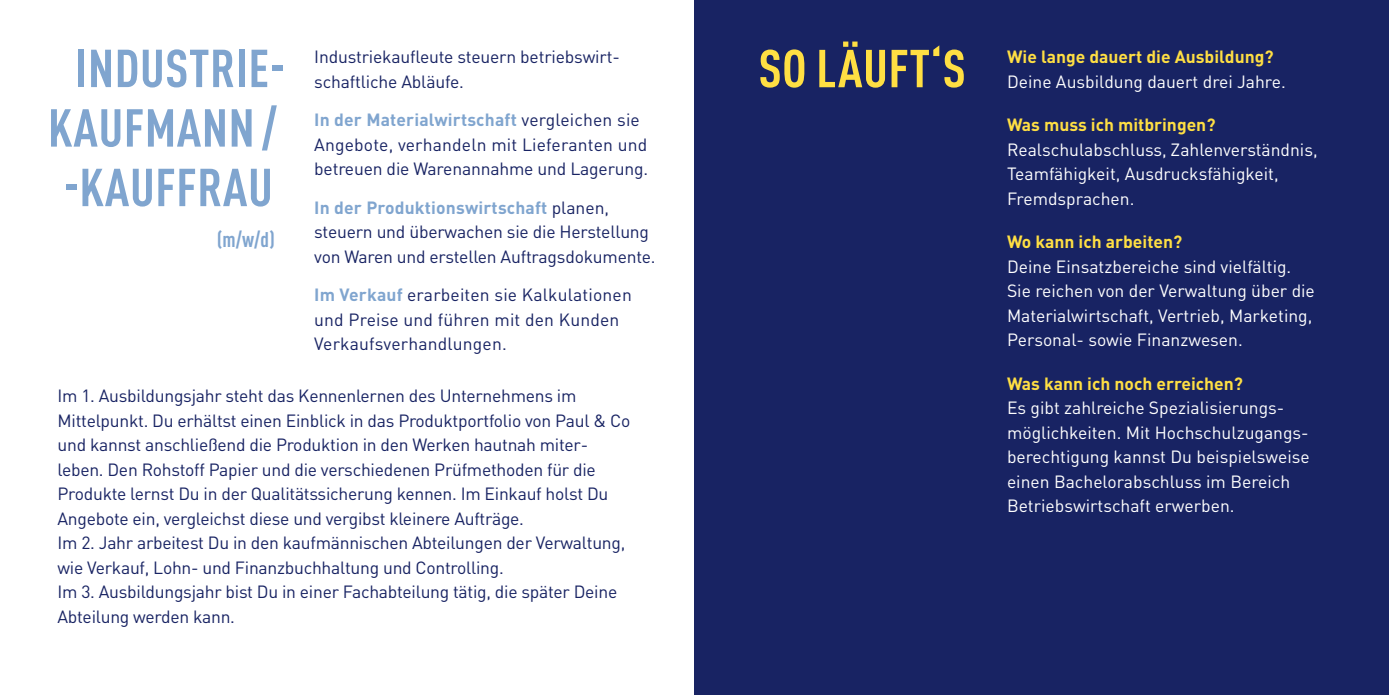
<style>
.page{position:relative;width:1389px;height:695px;background:#fff}
.page>*{position:absolute;margin:0;border:0;box-sizing:border-box;transform-origin:0 0}
.t1{font:700 condensed 52.5px/59.5px "DIN Pro";letter-spacing:.01em;color:#80a5cf;text-align:center}
.t2{font:700 condensed 52.5px "DIN Pro";letter-spacing:.01em;color:#ffdf43}
.t3{font:700 condensed 21px "DIN Pro";color:#80a5cf}
.t4{font:17.5px/24.5px "DIN Pro";letter-spacing:-.015em;color:#182363}
.t5{font:17.5px/24.5px "DIN Pro";color:#fff}
.t6{font:700 17.5px "DIN Pro";color:#ffdf43}
.t7{font:17.5px/24.5px "DIN Pro";letter-spacing:.01em;color:#182363}
.s1{font-weight:700;color:#80a5cf}
</style>
<div class="page">
<div style="left:694px;top:0;width:695px;height:694px;background:#182363"></div>
<h1 class="t1" style="left:48px;top:38px;width:239px">INDUSTRIE-<br>KAUFMANN / -KAUFFRAU</h1>
<h1 class="t2" style="left:759px;top:37px;width:209px">SO LÄUFT‘S</h1>
<p class="t3" style="left:217px;top:227px;width:59px">(m/w/d)</p>
<p class="t4" style="left:314px;top:44px;width:307px">Industriekaufleute steuern betriebswirt&shy;schaftliche Abläufe.</p>
<p class="t4" style="left:314px;top:107px;width:336px"><span class="s1">In der Materialwirtschaft</span> vergleichen sie<br>Angebote, verhandeln mit Lieferanten und betreuen die Warenannahme und Lagerung.</p>
<p class="t4" style="left:314px;top:194px;width:343px"><span class="s1">In der Produktionswirtschaft</span> planen, steuern und überwachen sie die Herstellung von Waren und erstellen Auftragsdokumente.</p>
<p class="t7" style="left:314px;top:282px;width:319px"><span class="s1">Im Verkauf</span> erarbeiten sie Kalkulationen und Preise und führen mit den Kunden<br>Verkaufsverhandlungen.</p>
<p class="t4" style="left:58px;top:382px;width:574px">Im 1. Ausbildungsjahr steht das Kennenlernen des Unternehmens im Mittelpunkt. Du erhältst einen Einblick in das Produktportfolio von Paul &amp; Co und kannst anschließend die Produktion in den Werken hautnah miter&shy;leben. Den Rohstoff Papier und die verschiedenen Prüfmethoden für die Produkte lernst Du in der Qualitätssicherung kennen. Im Einkauf holst Du Angebote ein, vergleichst diese und vergibst kleinere Aufträge.<br>Im 2. Jahr arbeitest Du in den kaufmännischen Abteilungen der Verwaltung, wie Verkauf, Lohn- und Finanzbuchhaltung und Controlling.<br>Im 3. Ausbildungsjahr bist Du in einer Fachabteilung tätig, die später Deine Abteilung werden kann.</p>
<p class="t6" style="left:1007px;top:45px;width:268px">Wie lange dauert die Ausbildung?</p>
<p class="t5" style="left:1007px;top:68px;width:280px">Deine Ausbildung dauert drei Jahre.</p>
<p class="t6" style="left:1007px;top:113px;width:210px">Was muss ich mitbringen?</p>
<p class="t5" style="left:1007px;top:136px;width:312px">Realschulabschluss, Zahlenverständnis,<br>Teamfähigkeit, Ausdrucksfähigkeit,<br>Fremdsprachen.</p>
<p class="t6" style="left:1007px;top:230px;width:177px">Wo kann ich arbeiten?</p>
<p class="t5" style="left:1007px;top:253px;width:309px">Deine Einsatzbereiche sind vielfältig.<br>Sie reichen von der Verwaltung über die Materialwirtschaft, Vertrieb, Marketing, Personal- sowie Finanzwesen.</p>
<p class="t6" style="left:1007px;top:371px;width:237px">Was kann ich noch erreichen?</p>
<p class="t5" style="left:1007px;top:395px;width:304px">Es gibt zahlreiche Spezialisierungs&shy;möglichkeiten. Mit Hochschulzugangs&shy;berechtigung kannst Du beispielsweise einen Bachelorabschluss im Bereich Betriebswirtschaft erwerben.</p>
</div>
